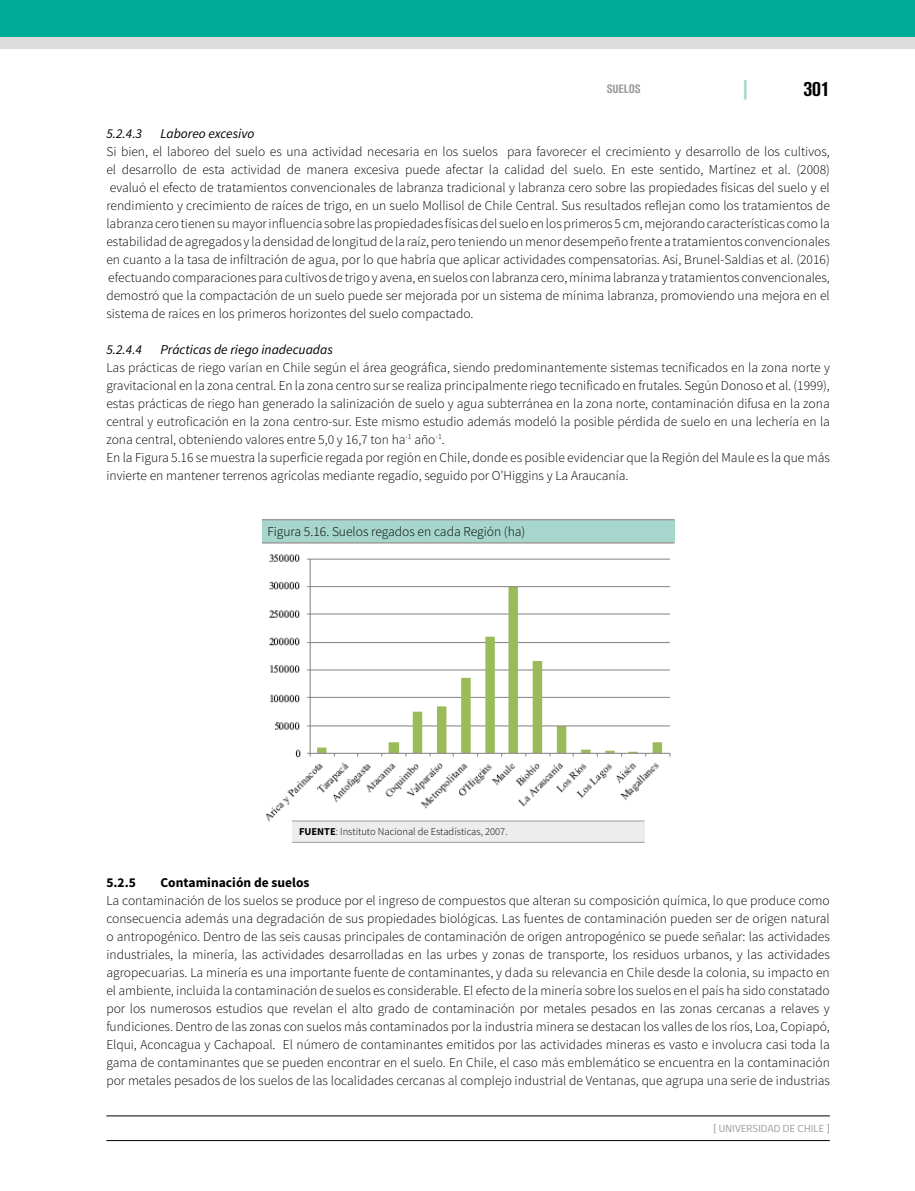
<style>
.page{position:relative;width:915px;height:1191px;background:#fff}
.page>*{position:absolute;margin:0;border:0;box-sizing:border-box;transform-origin:0 0}
.t1{font:700 condensed 21px "Akzidenz Grotesk BQ";color:#000;scale:1.06 1}
.t2{font:700 condensed 21px "Akzidenz Grotesk BQ";color:#a6d6cc;scale:1.06 1}
.t3{font:300 13.5px/18px "Source Sans Pro";color:#000;text-align:justify}
.t4{font:italic 13.5px "Source Sans Pro";color:#000}
.t5{font:700 13.5px "Source Sans Pro";color:#000}
.t6{font:700 condensed 12px "Akzidenz Grotesk BQ";color:#9d9d9c;scale:1.06 1}
.t7{font:300 10.5px "Source Sans Pro";color:#000}
.t8{font:10.5px "gob CL";color:#9d9d9c;scale:1.06 1}
.s1{font-weight:700}
</style>
<div class="page">
<div style="left:1px;top:0;width:913px;height:48px;background:#dcdcdc"></div>
<hr style="left:106px;top:1115px;width:723px;height:1px;background:#000">
<hr style="left:106px;top:1140px;width:723px;height:1px;background:#000">
<div style="left:1px;top:0;width:913px;height:36px;background:#00ab96"></div>
<img style="left:265px;top:554px;width:406px;height:277px">
<div style="left:292px;top:821px;width:352px;height:21px;background:#ededed"></div>
<hr style="left:292px;top:820px;width:352px;height:1px;background:#9d9d9c">
<hr style="left:292px;top:842px;width:352px;height:1px;background:#9d9d9c">
<div style="left:262px;top:519px;width:412px;height:24px;background:#a6d6cc"></div>
<hr style="left:262px;top:519px;width:412px;height:1px;background:#9d9d9c">
<hr style="left:262px;top:542px;width:412px;height:1px;background:#9d9d9c">
<p class="t6" style="left:606px;top:82px;width:33px">SUELOS</p>
<h1 class="t2" style="left:743px;top:76px;width:6px">|</h1>
<h1 class="t1" style="left:803px;top:76px;width:26px">301</h1>
<p class="t4" style="left:106px;top:125px;width:37px">5.2.4.3</p>
<p class="t4" style="left:160px;top:125px;width:95px">Laboreo excesivo</p>
<p class="t3" style="left:106px;top:142px;width:724px">Si bien, el laboreo del suelo es una actividad necesaria en los suelos para favorecer el crecimiento y desarrollo de los cultivos, el desarrollo de esta actividad de manera excesiva puede afectar la calidad del suelo. En este sentido, Martínez et al. (2008) evaluó el efecto de tratamientos convencionales de labranza tradicional y labranza cero sobre las propiedades físicas del suelo y el rendimiento y crecimiento de raíces de trigo, en un suelo Mollisol de Chile Central. Sus resultados reflejan como los tratamientos de labranza cero tienen su mayor influencia sobre las propiedades físicas del suelo en los primeros 5 cm, mejorando características como la estabilidad de agregados y la densidad de longitud de la raíz, pero teniendo un menor desempeño frente a tratamientos convencionales en cuanto a la tasa de infiltración de agua, por lo que habría que aplicar actividades compensatorias. Así, Brunel-Saldias et al. (2016) efectuando comparaciones para cultivos de trigo y avena, en suelos con labranza cero, mínima labranza y tratamientos convencionales, demostró que la compactación de un suelo puede ser mejorada por un sistema de mínima labranza, promoviendo una mejora en el sistema de raíces en los primeros horizontes del suelo compactado.</p>
<p class="t4" style="left:106px;top:341px;width:37px">5.2.4.4</p>
<p class="t4" style="left:160px;top:341px;width:174px">Prácticas de riego inadecuadas</p>
<p class="t3" style="left:106px;top:358px;width:724px;text-align:left">Las prácticas de riego varían en Chile según el área geográfica, siendo predominantemente sistemas tecnificados en la zona norte y gravitacional en la zona central. En la zona centro sur se realiza principalmente riego tecnificado en frutales. Según Donoso et al. (1999), estas prácticas de riego han generado la salinización de suelo y agua subterránea en la zona norte, contaminación difusa en la zona central y eutroficación en la zona centro-sur. Este mismo estudio además modeló la posible pérdida de suelo en una lechería en la zona central, obteniendo valores entre 5,0 y 16,7 ton ha<sup>-1</sup> año<sup>-1</sup>.<br>En la Figura 5.16 se muestra la superficie regada por región en Chile, donde es posible evidenciar que la Región del Maule es la que más invierte en mantener terrenos agrícolas mediante regadío, seguido por O’Higgins y La Araucanía.</p>
<p class="t3" style="left:267px;top:522px;width:259px">Figura 5.16. Suelos regados en cada Región (ha)</p>
<p class="t7" style="left:299px;top:825px;width:210px"><span class="s1">FUENTE</span>: Instituto Nacional de Estadísticas, 2007.</p>
<p class="t5" style="left:106px;top:873px;width:31px">5.2.5</p>
<p class="t5" style="left:160px;top:873px;width:150px">Contaminación de suelos</p>
<p class="t3" style="left:106px;top:891px;width:724px">La contaminación de los suelos se produce por el ingreso de compuestos que alteran su composición química, lo que produce como consecuencia además una degradación de sus propiedades biológicas. Las fuentes de contaminación pueden ser de origen natural o antropogénico. Dentro de las seis causas principales de contaminación de origen antropogénico se puede señalar: las actividades industriales, la minería, las actividades desarrolladas en las urbes y zonas de transporte, los residuos urbanos, y las actividades agropecuarias. La minería es una importante fuente de contaminantes, y dada su relevancia en Chile desde la colonia, su impacto en el ambiente, incluida la contaminación de suelos es considerable. El efecto de la minería sobre los suelos en el país ha sido constatado por los numerosos estudios que revelan el alto grado de contaminación por metales pesados en las zonas cercanas a relaves y fundiciones. Dentro de las zonas con suelos más contaminados por la industria minera se destacan los valles de los ríos, Loa, Copiapó, Elqui, Aconcagua y Cachapoal. El número de contaminantes emitidos por las actividades mineras es vasto e involucra casi toda la gama de contaminantes que se pueden encontrar en el suelo. En Chile, el caso más emblemático se encuentra en la contaminación por metales pesados de los suelos de las localidades cercanas al complejo industrial de Ventanas, que agrupa una serie de industrias</p>
<p class="t8" style="left:713px;top:1121px;width:112px">[ UNIVERSIDAD DE CHILE ]</p>
</div>
